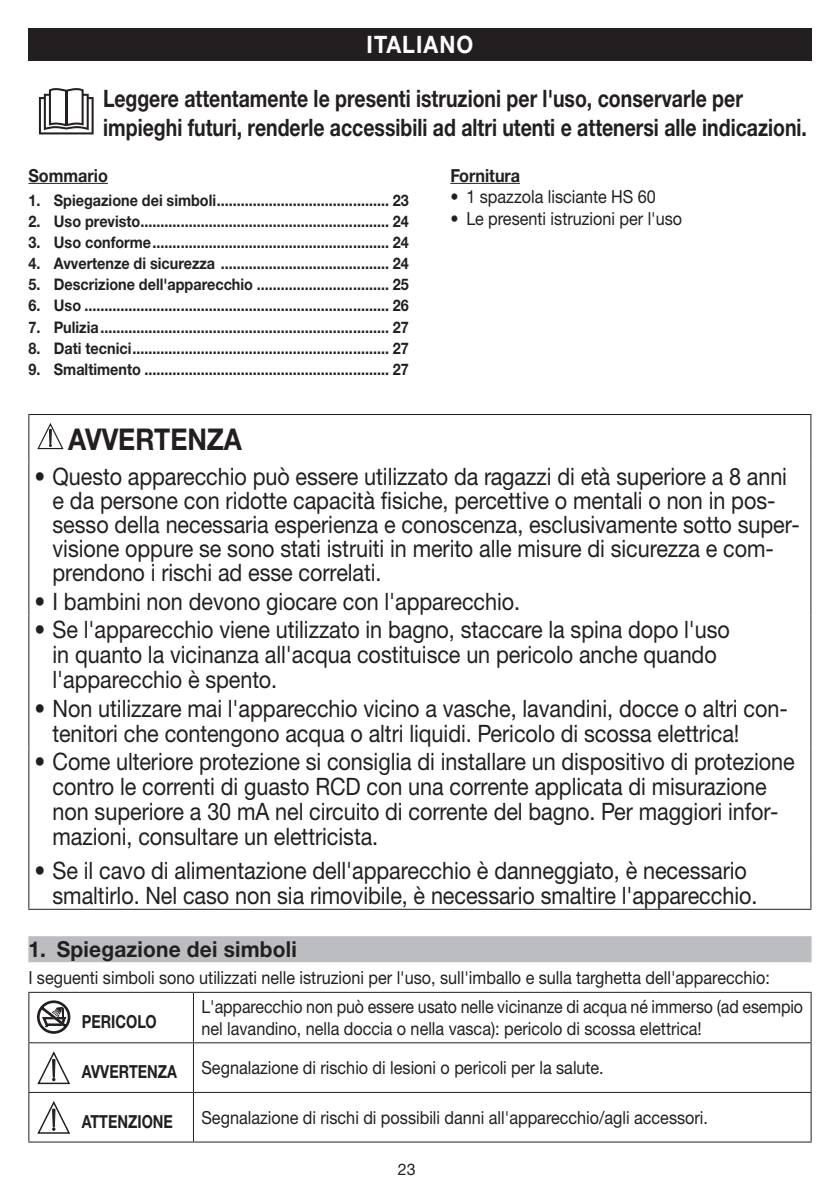
<style>
.page{position:relative;width:840px;height:1191px;background:#fff}
.page>*{position:absolute;margin:0;border:0;box-sizing:border-box;transform-origin:0 0}
.t1{font:700 30px "Helvetica Neue LTW1 G";letter-spacing:-.005em;color:#231f20;scale:.88 1}
.t2{font:24px/25px "Helvetica Neue LTW1 G";letter-spacing:-.005em;color:#231f20;scale:.9 1}
.t3{font:700 24px/28.8px "Helvetica Neue LTW1 G";color:#231f20;scale:.81 1}
.t4{font:700 24px "Helvetica Neue LTW1 G";letter-spacing:.05em;color:#fff;scale:.9 1}
.t5{font:700 22px "Helvetica Neue LTW1 G";letter-spacing:.01em;color:#231f20;scale:.95 1}
.t6{font:18px "Helvetica Neue LTW1 G";color:#231f20;scale:.9 1}
.t7{font:18px/21.6px "Helvetica Neue LTW1 G";color:#231f20;scale:.89 1}
.t8{font:700 18px "Helvetica Neue LTW1 G";color:#231f20;scale:.8 1}
.t9{font:700 18px "Helvetica Neue LTW1 G";color:#231f20;scale:.9 1}
.t10{font:700 16px "Helvetica Neue LTW1 G";color:#231f20;scale:.9 1}
.t11{font:16px "Helvetica Neue LTW1 G";color:#231f20}
</style>
<div class="page">
<div style="left:28px;top:28px;width:783px;height:33px;background:#231f20"></div>
<div style="left:28px;top:936px;width:783px;height:26px;background:#bcbdc0"></div>
<hr style="left:28px;top:414px;width:783px;height:1px;background:#231f20">
<hr style="left:28px;top:415px;width:1px;height:47px;background:#231f20">
<hr style="left:810px;top:415px;width:1px;height:47px;background:#231f20">
<hr style="left:28px;top:462px;width:1px;height:125px;background:#231f20">
<hr style="left:810px;top:462px;width:1px;height:125px;background:#231f20">
<svg style="left:28px;top:587px;width:1px;height:28px"></svg>
<svg style="left:810px;top:587px;width:1px;height:28px"></svg>
<hr style="left:28px;top:615px;width:1px;height:79px;background:#231f20">
<hr style="left:810px;top:615px;width:1px;height:79px;background:#231f20">
<hr style="left:28px;top:694px;width:1px;height:53px;background:#231f20">
<hr style="left:810px;top:694px;width:1px;height:53px;background:#231f20">
<hr style="left:28px;top:747px;width:1px;height:108px;background:#231f20">
<hr style="left:810px;top:747px;width:1px;height:108px;background:#231f20">
<hr style="left:28px;top:855px;width:1px;height:53px;background:#231f20">
<hr style="left:810px;top:855px;width:1px;height:53px;background:#231f20">
<hr style="left:28px;top:908px;width:783px;height:1px;background:#231f20">
<svg style="left:37px;top:423px;width:27px;height:26px"></svg>
<hr style="left:28px;top:991px;width:165px;height:1px;background:#231f20">
<hr style="left:28px;top:992px;width:1px;height:50px;background:#231f20">
<hr style="left:193px;top:991px;width:618px;height:1px;background:#231f20">
<hr style="left:193px;top:992px;width:1px;height:50px;background:#231f20">
<hr style="left:810px;top:992px;width:1px;height:50px;background:#231f20">
<hr style="left:28px;top:1042px;width:165px;height:1px;background:#231f20">
<hr style="left:28px;top:1043px;width:1px;height:49px;background:#231f20">
<hr style="left:193px;top:1042px;width:618px;height:1px;background:#231f20">
<hr style="left:193px;top:1043px;width:1px;height:49px;background:#231f20">
<hr style="left:810px;top:1043px;width:1px;height:49px;background:#231f20">
<hr style="left:28px;top:1092px;width:165px;height:1px;background:#231f20">
<hr style="left:28px;top:1093px;width:1px;height:48px;background:#231f20">
<hr style="left:193px;top:1092px;width:618px;height:1px;background:#231f20">
<hr style="left:193px;top:1093px;width:1px;height:48px;background:#231f20">
<hr style="left:810px;top:1093px;width:1px;height:48px;background:#231f20">
<hr style="left:28px;top:1141px;width:165px;height:1px;background:#231f20">
<hr style="left:193px;top:1141px;width:618px;height:1px;background:#231f20">
<svg style="left:37px;top:1000px;width:33px;height:34px"></svg>
<svg style="left:37px;top:1051px;width:33px;height:33px"></svg>
<div style="left:52px;top:1059px;width:3px;height:18px;border:1px solid #231f20"></div>
<svg style="left:37px;top:1101px;width:33px;height:33px"></svg>
<div style="left:52px;top:1109px;width:3px;height:18px;border:1px solid #231f20"></div>
<svg style="left:39px;top:88px;width:55px;height:46px"></svg>
<hr style="left:65px;top:91px;width:2px;height:34px;background:#231f20">
<hr style="left:28px;top:183px;width:80px;height:1px;background:#231f20">
<hr style="left:450px;top:183px;width:69px;height:1px;background:#231f20">
<p class="t4" style="left:366px;top:30px;width:120px">ITALIANO</p>
<p class="t3" style="left:103px;top:84px;width:869px">Leggere attentamente le presenti istruzioni per l'uso, conservarle per impieghi futuri, renderle accessibili ad altri utenti e attenersi alle indicazioni.</p>
<p class="t9" style="left:28px;top:164px;width:90px">Sommario</p>
<p class="t9" style="left:450px;top:164px;width:79px">Fornitura</p>
<p class="t6" style="left:450px;top:186px;width:230px">• 1 spazzola lisciante HS 60</p>
<p class="t6" style="left:450px;top:207px;width:259px">• Le presenti istruzioni per l'uso</p>
<p class="t10" style="left:28px;top:191px;width:424px">1. Spiegazione dei simboli........................................... 23</p>
<p class="t10" style="left:28px;top:212px;width:424px">2. Uso previsto.............................................................. 24</p>
<p class="t10" style="left:28px;top:233px;width:424px">3. Uso conforme........................................................... 24</p>
<p class="t10" style="left:28px;top:254px;width:424px">4. Avvertenze di sicurezza .......................................... 24</p>
<p class="t10" style="left:28px;top:275px;width:424px">5. Descrizione dell'apparecchio ................................. 25</p>
<p class="t10" style="left:28px;top:296px;width:424px">6. Uso ............................................................................ 26</p>
<p class="t10" style="left:28px;top:317px;width:424px">7. Pulizia........................................................................ 27</p>
<p class="t10" style="left:28px;top:338px;width:424px">8. Dati tecnici................................................................ 27</p>
<p class="t10" style="left:28px;top:359px;width:424px">9. Smaltimento ............................................................. 27</p>
<p class="t1" style="left:68px;top:420px;width:199px">AVVERTENZA</p>
<p class="t2" style="left:53px;top:465px;width:831px;line-height:24px;text-indent:-18px">• Questo apparecchio può essere utilizzato da ragazzi di età superiore a 8 anni e da persone con ridotte capacità fisiche, percettive o mentali o non in pos&shy;sesso della necessaria esperienza e conoscenza, esclusivamente sotto super&shy;visione oppure se sono stati istruiti in merito alle misure di sicurezza e com&shy;prendono i rischi ad esse correlati.</p>
<p class="t2" style="left:35px;top:589px;width:541px">• I bambini non devono giocare con l'apparecchio.</p>
<p class="t2" style="left:53px;top:617px;width:753px;text-indent:-18px">• Se l'apparecchio viene utilizzato in bagno, staccare la spina dopo l'uso in quanto la vicinanza all'acqua costituisce un pericolo anche quando l'apparecchio è spento.</p>
<p class="t2" style="left:53px;top:695px;width:818px;text-indent:-18px">• Non utilizzare mai l'apparecchio vicino a vasche, lavandini, docce o altri con&shy;tenitori che contengono acqua o altri liquidi. Pericolo di scossa elettrica!</p>
<p class="t2" style="left:53px;top:749px;width:825px;text-indent:-18px">• Come ulteriore protezione si consiglia di installare un dispositivo di protezione contro le correnti di guasto RCD con una corrente applicata di misurazione non superiore a 30 mA nel circuito di corrente del bagno. Per maggiori infor&shy;mazioni, consultare un elettricista.</p>
<p class="t2" style="left:53px;top:857px;width:784px;text-indent:-18px">• Se il cavo di alimentazione dell'apparecchio è danneggiato, è necessario smaltirlo. Nel caso non sia rimovibile, è necessario smaltire l'apparecchio.</p>
<p class="t5" style="left:28px;top:935px;width:284px">1. Spiegazione dei simboli</p>
<p class="t6" style="left:28px;top:966px;width:824px">I seguenti simboli sono utilizzati nelle istruzioni per l'uso, sull'imballo e sulla targhetta dell'apparecchio:</p>
<p class="t8" style="left:82px;top:1010px;width:95px">PERICOLO</p>
<p class="t7" style="left:201px;top:996px;width:677px">L'apparecchio non può essere usato nelle vicinanze di acqua né immerso (ad esempio nel lavandino, nella doccia o nella vasca): pericolo di scossa elettrica!</p>
<p class="t8" style="left:82px;top:1061px;width:120px">AVVERTENZA</p>
<p class="t6" style="left:201px;top:1056px;width:448px">Segnalazione di rischio di lesioni o pericoli per la salute.</p>
<p class="t8" style="left:82px;top:1110px;width:115px">ATTENZIONE</p>
<p class="t6" style="left:201px;top:1106px;width:564px">Segnalazione di rischi di possibili danni all'apparecchio/agli accessori.</p>
<p class="t11" style="left:397px;top:1159px;width:19px">23</p>
</div>
